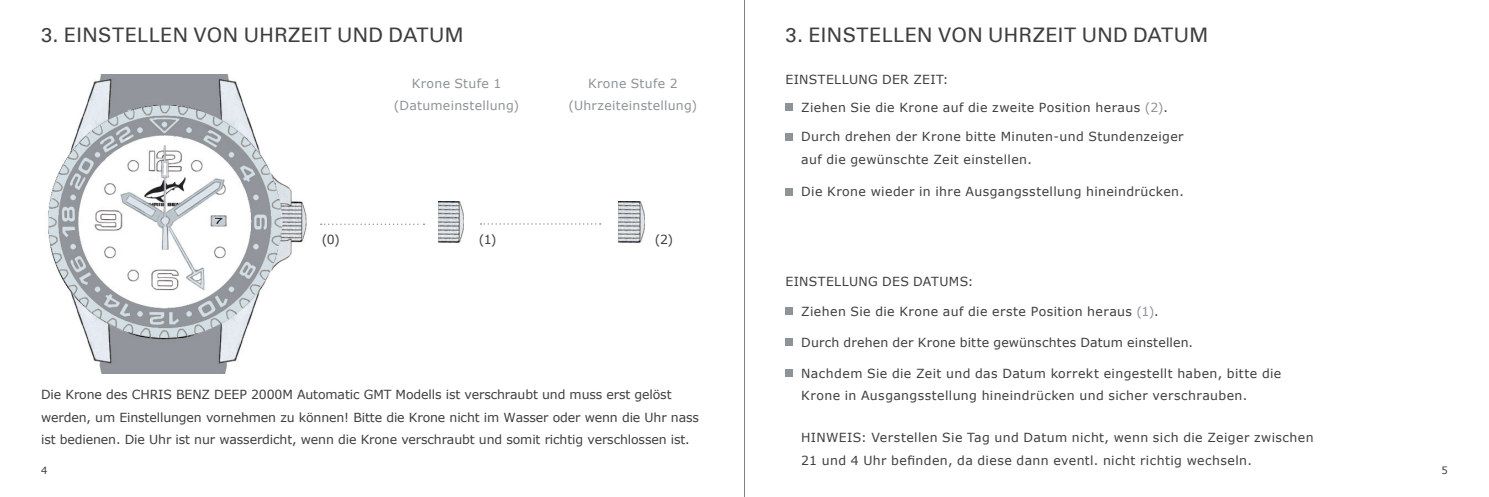
<style>
.page{position:relative;width:1489px;height:497px;background:#fff}
.page>*{position:absolute;margin:0;border:0;box-sizing:border-box;transform-origin:0 0}
.t1{font:20px "Univers Com 55 Roman";letter-spacing:.02em;color:#3e3e3f}
.t2{font:12.5px/22.5px "Verdana";letter-spacing:.025em;color:#3e3e3f}
.t3{font:12.5px/22.5px "Verdana";letter-spacing:-.01em;color:#3e3e3f}
.t4{font:12.5px/22.5px "Verdana";letter-spacing:.02em;color:#8e9397;text-align:center}
.t5{font:10px "Verdana";color:#3e3e3f}
.s1{color:#8e9397}
</style>
<div class="page">
<img style="left:618px;top:201px;width:26px;height:42px">
<img style="left:438px;top:201px;width:26px;height:42px">
<img style="left:48px;top:74px;width:259px;height:299px">
<svg style="left:321px;top:223px;width:103px;height:1px"></svg>
<svg style="left:480px;top:223px;width:120px;height:1px"></svg>
<hr style="left:744px;top:0;width:1px;height:496px;background:#808285">
<div style="left:785px;top:133px;width:7px;height:7px;background:#8e9397"></div>
<div style="left:785px;top:103px;width:7px;height:8px;background:#8e9397"></div>
<div style="left:785px;top:189px;width:7px;height:7px;background:#8e9397"></div>
<div style="left:785px;top:338px;width:7px;height:7px;background:#8e9397"></div>
<div style="left:785px;top:307px;width:7px;height:7px;background:#8e9397"></div>
<div style="left:785px;top:369px;width:7px;height:7px;background:#8e9397"></div>
<h1 class="t1" style="left:41px;top:28px;width:424px">3. EINSTELLEN VON UHRZEIT UND DATUM</h1>
<p class="t2" style="left:321px;top:227px;width:20px">(0)</p>
<p class="t4" style="left:394px;top:71px;width:127px">Krone Stufe 1 (Datumeinstellung)</p>
<p class="t4" style="left:568px;top:71px;width:130px">Krone Stufe 2 (Uhrzeiteinstellung)</p>
<p class="t2" style="left:479px;top:227px;width:19px">(1)</p>
<p class="t2" style="left:654px;top:227px;width:20px">(2)</p>
<p class="t3" style="left:41px;top:382px;width:659px">Die Krone des CHRIS BENZ DEEP 2000M Automatic GMT Modells ist verschraubt und muss erst gelöst werden, um Einstellungen vornehmen zu können! Bitte die Krone nicht im Wasser oder wenn die Uhr nass ist bedienen. Die Uhr ist nur wasserdicht, wenn die Krone verschraubt und somit richtig verschlossen ist.</p>
<p class="t5" style="left:41px;top:463px;width:8px">4</p>
<h1 class="t1" style="left:785px;top:28px;width:424px">3. EINSTELLEN VON UHRZEIT UND DATUM</h1>
<p class="t2" style="left:785px;top:68px;width:164px">EINSTELLUNG DER ZEIT:</p>
<p class="t2" style="left:801px;top:96px;width:368px">Ziehen Sie die Krone auf die zweite Position heraus <span class="s1">(2)</span>.</p>
<p class="t2" style="left:801px;top:125px;width:384px">Durch drehen der Krone bitte Minuten-und Stundenzeiger auf die gewünschte Zeit einstellen.</p>
<p class="t2" style="left:801px;top:180px;width:384px">Die Krone wieder in ihre Ausgangsstellung hineindrücken.</p>
<p class="t2" style="left:785px;top:270px;width:189px">EINSTELLUNG DES DATUMS:</p>
<p class="t2" style="left:801px;top:299px;width:359px">Ziehen Sie die Krone auf die erste Position heraus <span class="s1">(1)</span>.</p>
<p class="t2" style="left:801px;top:330px;width:393px">Durch drehen der Krone bitte gewünschtes Datum einstellen.</p>
<p class="t2" style="left:801px;top:361px;width:481px">Nachdem Sie die Zeit und das Datum korrekt eingestellt haben, bitte die<br>Krone in Ausgangsstellung hineindrücken und sicher verschrauben.</p>
<p class="t2" style="left:801px;top:425px;width:514px">HINWEIS: Verstellen Sie Tag und Datum nicht, wenn sich die Zeiger zwischen<br>21 und 4 Uhr befinden, da diese dann eventl. nicht richtig wechseln.</p>
<p class="t5" style="left:1441px;top:463px;width:8px">5</p>
</div>
